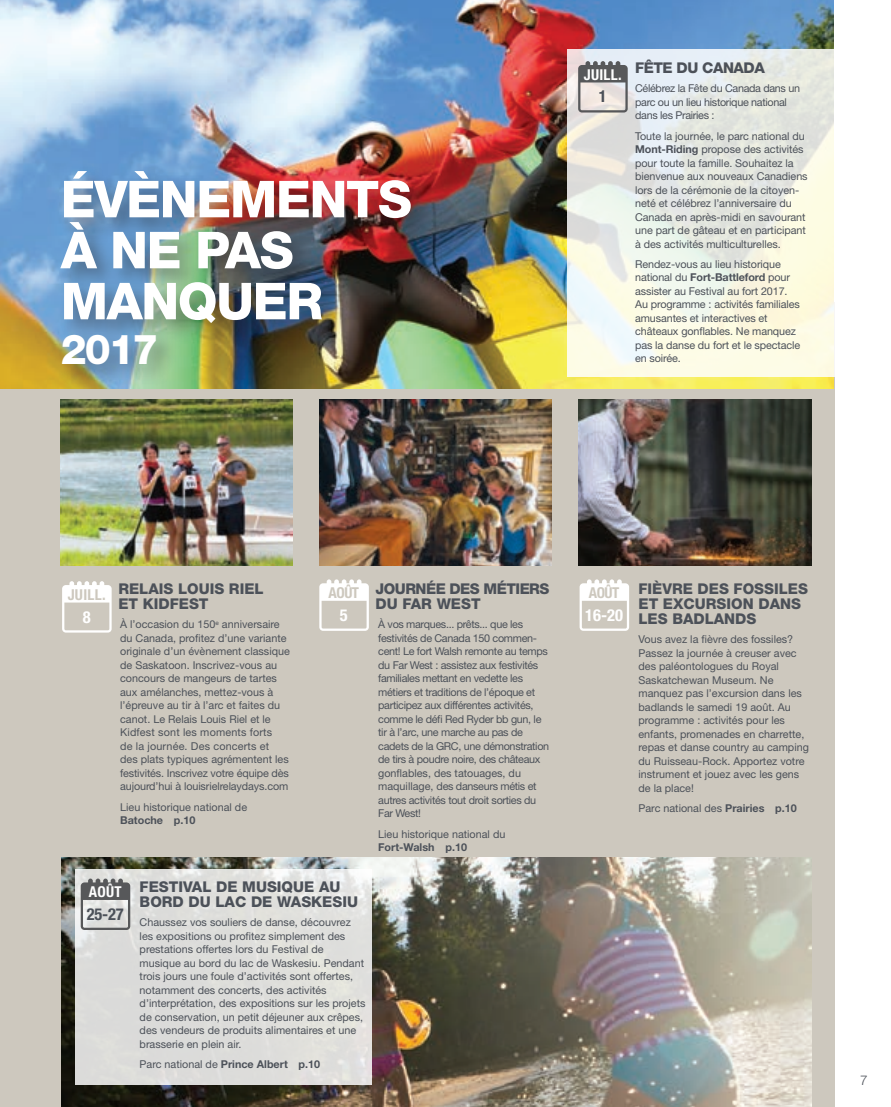
<style>
.page{position:relative;width:891px;height:1107px;background:#fff}
.page>*{position:absolute;margin:0;border:0;box-sizing:border-box;transform-origin:0 0}
.t1{font:800 51px/51px "Helvetica Neue LT Std";letter-spacing:-.025em;color:#fff}
.t2{font:800 41.4px "Helvetica Neue LT Std";color:#fff}
.t3{font:700 condensed 16.5px "Helvetica Neue LT Std";color:#fff}
.t4{font:700 condensed 16.5px "Helvetica Neue LT Std";color:#4c5159}
.t5{font:700 condensed 15px "Helvetica Neue LT Std";letter-spacing:-.03em;color:#cdc8be}
.t6{font:700 condensed 15px "Helvetica Neue LT Std";letter-spacing:.02em;color:#fff}
.t7{font:800 14.85px/15px "Helvetica Neue LT Std";color:#4c5159}
.t8{font:800 14.85px/15px "Helvetica Neue LT Std";letter-spacing:-.035em;color:#4c5159}
.t9{font:800 14.85px "Helvetica Neue LT Std";letter-spacing:-.03em;color:#4c5159}
.t10{font:300 13.5px "Helvetica Neue LT Std";color:#4c5159}
.t11{font:10.8px/13.5px "Helvetica Neue LT Std";color:#4c5159}
.t12{font:10.8px/13.5px "Helvetica Neue LT Std";letter-spacing:-.03em;color:#4c5159}
.t13{font:700 10.8px "Helvetica Neue LT Std";color:#4c5159}
.s1{font-weight:700}
.s2{font-weight:400}
</style>
<div class="page">
<div style="left:0;top:303px;width:855px;height:804px;background:#cdc8be"></div>
<img style="left:61px;top:858px;width:750px;height:249px">
<div style="left:76px;top:869px;width:296px;height:216px;background:#dedddb"></div>
<svg style="left:62px;top:581px;width:50px;height:52px"></svg>
<div style="left:836px;top:1px;width:55px;height:1106px;background:#fff"></div>
<img style="left:61px;top:399px;width:232px;height:167px">
<img style="left:320px;top:399px;width:232px;height:167px">
<img style="left:579px;top:399px;width:232px;height:167px">
<svg style="left:580px;top:579px;width:49px;height:52px"></svg>
<svg style="left:319px;top:579px;width:50px;height:52px"></svg>
<svg style="left:81px;top:879px;width:49px;height:51px"></svg>
<img style="left:0;top:0;width:834px;height:388px">
<svg style="left:567px;top:49px;width:269px;height:327px;background:#eef0e5"></svg>
<svg style="left:578px;top:61px;width:50px;height:52px;background:#a9a5a4"></svg>
<div style="left:56px;top:166px;width:379px;height:222px;background:#231f20;opacity:.44"></div>
<h1 class="t1" style="left:61px;top:174px;width:353px">ÉVÈNEMENTS<br>À NE PAS<br>MANQUER</h1>
<h1 class="t2" style="left:61px;top:324px;width:99px">2017</h1>
<p class="t6" style="left:584px;top:65px;width:39px">JUILL.</p>
<p class="t4" style="left:599px;top:87px;width:9px">1</p>
<h2 class="t9" style="left:635px;top:59px;width:131px">FÊTE DU CANADA</h2>
<p class="t12" style="left:635px;top:82px;width:166px">Célébrez la Fête du Canada dans un parc ou un lieu historique national dans les Prairies :</p>
<p class="t11" style="left:635px;top:129px;width:174px">Toute la journée, le parc national du <span class="s1">Mont-Riding</span> propose des activités pour toute la famille. Souhaitez la bienvenue aux nouveaux Canadiens lors de la cérémonie de la citoyen&shy;neté et célébrez l’anniversaire du Canada en après-midi en savourant une part de gâteau et en participant à des activités multiculturelles.</p>
<p class="t11" style="left:635px;top:257px;width:167px">Rendez-vous au lieu historique national du <span class="s1">Fort-Battleford</span> pour assister au Festival au fort 2017.<br>Au programme : activités familiales amusantes et interactives et châteaux gonflables. Ne manquez pas la danse du fort et le spectacle en soirée.</p>
<p class="t5" style="left:68px;top:586px;width:39px">JUILL.</p>
<p class="t3" style="left:83px;top:607px;width:9px">8</p>
<h2 class="t7" style="left:118px;top:581px;width:147px">RELAIS LOUIS RIEL<br>ET KIDFEST</h2>
<p class="t11" style="left:120px;top:618px;width:171px">À l’occasion du 150<sup>e</sup> anniversaire du Canada, profitez d’une variante originale d’un évènement classique de Saskatoon. Inscrivez-vous au concours de mangeurs de tartes aux amélanches, mettez-vous à l’épreuve au tir à l’arc et faites du canot. Le Relais Louis Riel et le Kidfest sont les moments forts<br>de la journée. Des concerts et<br>des plats typiques agrémentent les festivités. Inscrivez votre équipe dès aujourd’hui à louisrielrelaydays.com</p>
<p class="t11" style="left:120px;top:800px;width:129px">Lieu historique national de<br><span class="s1">Batoche p.10</span></p>
<p class="t5" style="left:329px;top:584px;width:32px">AOÛT</p>
<p class="t3" style="left:340px;top:605px;width:9px">5</p>
<h2 class="t8" style="left:376px;top:581px;width:175px">JOURNÉE DES MÉTIERS<br>DU FAR WEST</h2>
<p class="t12" style="left:378px;top:618px;width:173px">À vos marques... prêts... que les festivités de Canada 150 commen&shy;cent! Le fort Walsh remonte au temps du Far West : assistez aux festivités familiales mettant en vedette les métiers et traditions de l’époque et participez aux différentes activités, comme le défi Red Ryder bb gun, le tir à l’arc, une marche au pas de cadets de la GRC, une démonstration de tirs à poudre noire, des châteaux gonflables, des tatouages, du maquillage, des danseurs métis et autres activités tout droit sorties du Far West!</p>
<p class="t11" style="left:378px;top:827px;width:129px">Lieu historique national du<br><span class="s1">Fort-Walsh p.10</span></p>
<p class="t6" style="left:89px;top:883px;width:34px">AOÛT</p>
<p class="t4" style="left:87px;top:904px;width:39px">25-27</p>
<h2 class="t7" style="left:140px;top:879px;width:220px">FESTIVAL DE MUSIQUE AU<br>BORD DU LAC DE WASKESIU</h2>
<p class="t11" style="left:140px;top:915px;width:227px">Chaussez vos souliers de danse, découvrez les expositions ou profitez simplement des prestations offertes lors du Festival de musique au bord du lac de Waskesiu. Pendant trois jours une foule d’activités sont offertes, notamment des concerts, des activités d’interprétation, des expositions sur les projets de conservation, un petit déjeuner aux crêpes, des vendeurs de produits alimentaires et une brasserie en plein air.</p>
<p class="t13" style="left:140px;top:1057px;width:182px"><span class="s2">Parc national de</span> Prince Albert p.10</p>
<p class="t5" style="left:589px;top:584px;width:32px">AOÛT</p>
<p class="t3" style="left:585px;top:605px;width:39px">16-20</p>
<h2 class="t7" style="left:639px;top:581px;width:171px">FIÈVRE DES FOSSILES<br>ET EXCURSION DANS<br>LES BADLANDS</h2>
<p class="t11" style="left:639px;top:633px;width:172px">Vous avez la fièvre des fossiles?<br>Passez la journée à creuser avec des paléontologues du Royal<br>Saskatchewan Museum. Ne manquez pas l’excursion dans les badlands le samedi 19 août. Au programme : activités pour les enfants, promenades en charrette, repas et danse country au camping du Ruisseau-Rock. Apportez votre instrument et jouez avec les gens de la place!</p>
<p class="t11" style="left:639px;top:801px;width:160px">Parc national des <span class="s1">Prairies p.10</span></p>
<p class="t10" style="left:860px;top:1072px;width:9px">7</p>
</div>
